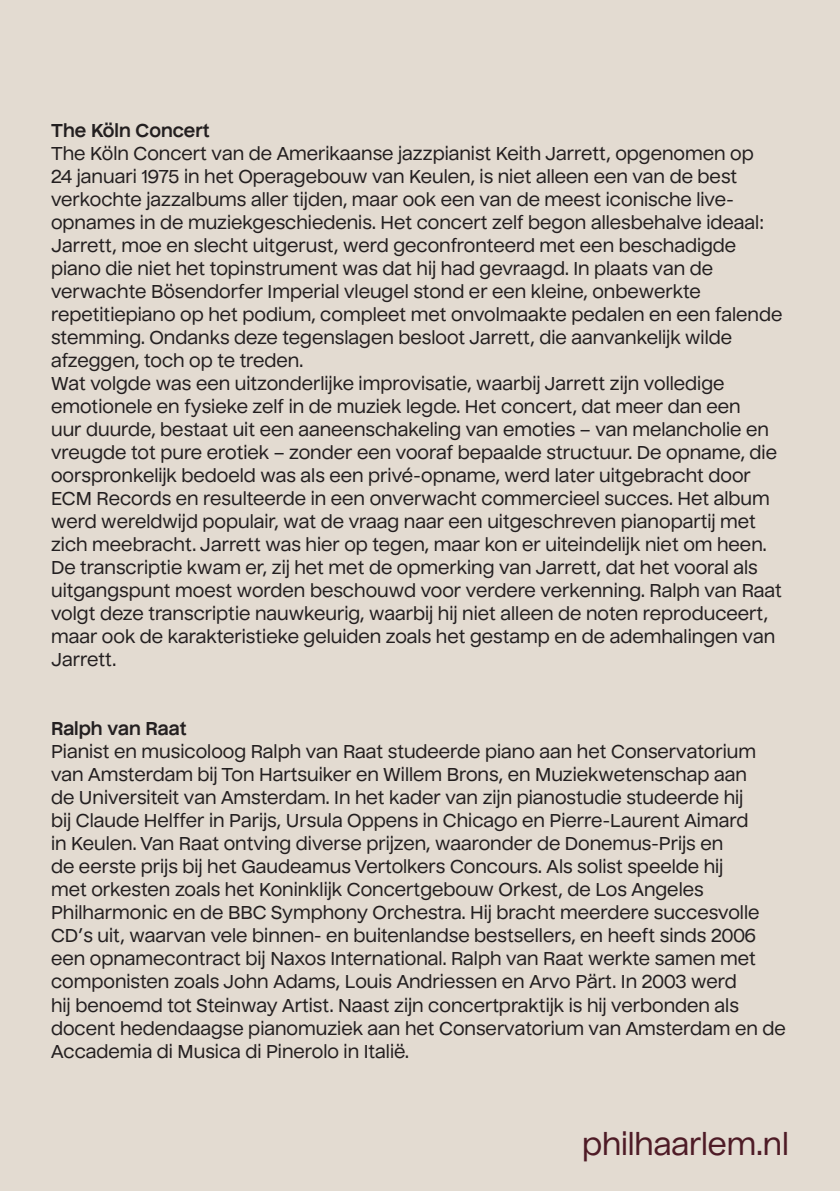
<style>
.page{position:relative;width:840px;height:1191px;background:#fff}
.page>*{position:absolute;margin:0;border:0;box-sizing:border-box;transform-origin:0 0}
.t1{font:500 30px "Nuckle";color:#4e1b26}
.platte_tekst{font:500 18px/23px "Nuckle";color:#231f20}
.platte_tekst-2{font:700 18px "Nuckle";color:#231f20}
</style>
<div class="page">
<div style="left:0;top:0;width:839px;height:1191px;background:#e3dbd1"></div>
<p class="platte_tekst-2" style="left:51px;top:117px;width:160px">The Köln Concert</p>
<p class="platte_tekst" style="left:51px;top:141px;width:732px">The Köln Concert van de Amerikaanse jazzpianist Keith Jarrett, opgenomen op<br>24 januari 1975 in het Operagebouw van Keulen, is niet alleen een van de best verkochte jazzalbums aller tijden, maar ook een van de meest iconische live&shy;opnames in de muziekgeschiedenis. Het concert zelf begon allesbehalve ideaal:<br>Jarrett, moe en slecht uitgerust, werd geconfronteerd met een beschadigde piano die niet het topinstrument was dat hij had gevraagd. In plaats van de verwachte Bösendorfer Imperial vleugel stond er een kleine, onbewerkte repetitiepiano op het podium, compleet met onvolmaakte pedalen en een falende stemming. Ondanks deze tegenslagen besloot Jarrett, die aanvankelijk wilde afzeggen, toch op te treden.</p>
<p class="platte_tekst" style="left:51px;top:371px;width:732px">Wat volgde was een uitzonderlijke improvisatie, waarbij Jarrett zijn volledige emotionele en fysieke zelf in de muziek legde. Het concert, dat meer dan een<br>uur duurde, bestaat uit een aaneenschakeling van emoties – van melancholie en vreugde tot pure erotiek – zonder een vooraf bepaalde structuur. De opname, die oorspronkelijk bedoeld was als een privé-opname, werd later uitgebracht door ECM Records en resulteerde in een onverwacht commercieel succes. Het album werd wereldwijd populair, wat de vraag naar een uitgeschreven pianopartij met zich meebracht. Jarrett was hier op tegen, maar kon er uiteindelijk niet om heen.<br>De transcriptie kwam er, zij het met de opmerking van Jarrett, dat het vooral als uitgangspunt moest worden beschouwd voor verdere verkenning. Ralph van Raat volgt deze transcriptie nauwkeurig, waarbij hij niet alleen de noten reproduceert, maar ook de karakteristieke geluiden zoals het gestamp en de ademhalingen van Jarrett.</p>
<p class="platte_tekst-2" style="left:51px;top:715px;width:137px">Ralph van Raat</p>
<p class="platte_tekst" style="left:51px;top:739px;width:735px">Pianist en musicoloog Ralph van Raat studeerde piano aan het Conservatorium van Amsterdam bij Ton Hartsuiker en Willem Brons, en Muziekwetenschap aan<br>de Universiteit van Amsterdam. In het kader van zijn pianostudie studeerde hij<br>bij Claude Helffer in Parijs, Ursula Oppens in Chicago en Pierre-Laurent Aimard<br>in Keulen. Van Raat ontving diverse prijzen, waaronder de Donemus-Prijs en<br>de eerste prijs bij het Gaudeamus Vertolkers Concours. Als solist speelde hij<br>met orkesten zoals het Koninklijk Concertgebouw Orkest, de Los Angeles Philharmonic en de BBC Symphony Orchestra. Hij bracht meerdere succesvolle CD’s uit, waarvan vele binnen- en buitenlandse bestsellers, en heeft sinds 2006 een opnamecontract bij Naxos International. Ralph van Raat werkte samen met componisten zoals John Adams, Louis Andriessen en Arvo Pärt. In 2003 werd<br>hij benoemd tot Steinway Artist. Naast zijn concertpraktijk is hij verbonden als docent hedendaagse pianomuziek aan het Conservatorium van Amsterdam en de Accademia di Musica di Pinerolo in Italië.</p>
<h1 class="t1" style="left:581px;top:1122px;width:208px">philhaarlem.nl</h1>
</div>
